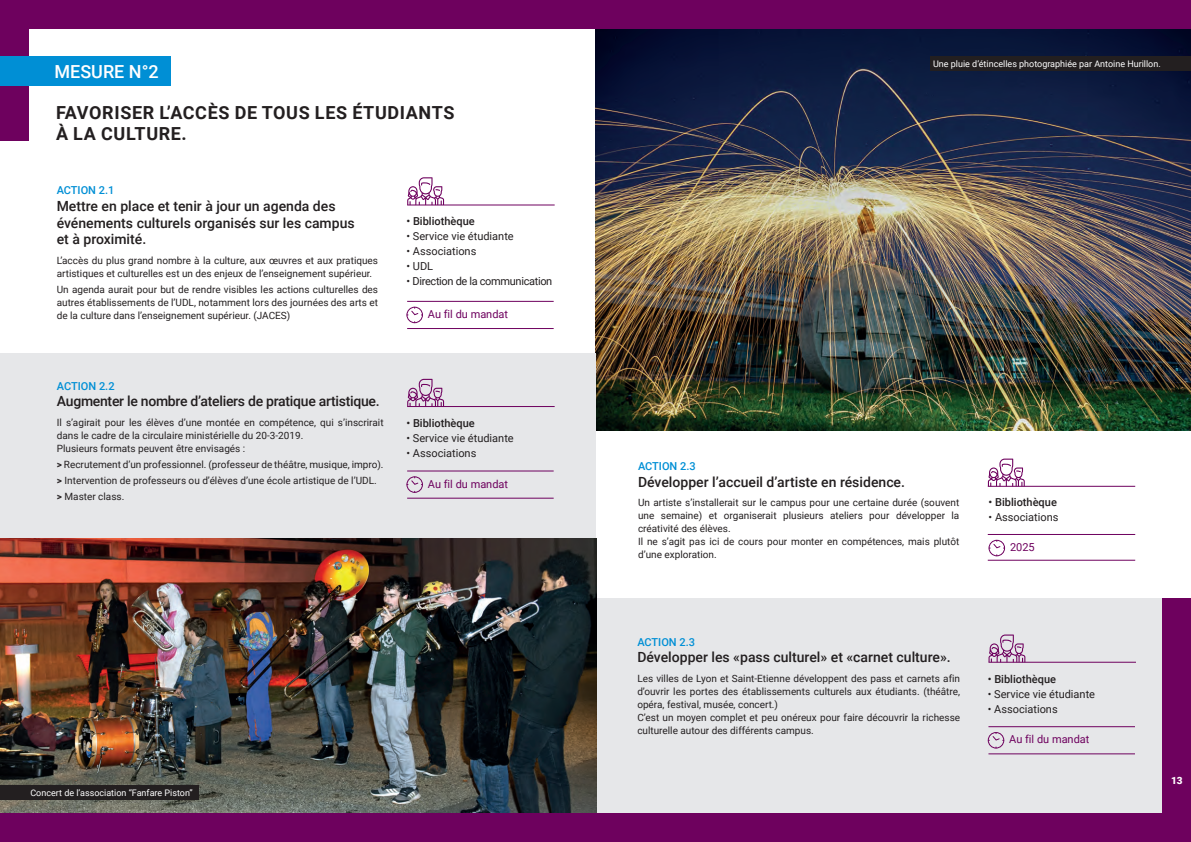
<style>
.page{position:relative;width:1191px;height:842px;background:#fff}
.page>*{position:absolute;margin:0;border:0;box-sizing:border-box;transform-origin:0 0}
.t1{font:700 18px/21px "Roboto";letter-spacing:.035em;color:#231f20}
.t2{font:500 18px "Roboto";color:#fff}
.t3{font:500 14px/16.8px "Roboto";color:#231f20}
.t4{font:500 14px "Roboto";letter-spacing:-.02em;color:#231f20}
.t5{font:11px "Roboto";color:#231f20}
.t6{font:500 11px "Roboto";color:#231f20}
.t7{font:11px "Roboto";color:#6e015e}
.t8{font:500 11px "Roboto";color:#008fd5}
.t9{font:11px "Roboto";letter-spacing:-.03em;color:#231f20}
.t10{font:10px/13px "Roboto";color:#231f20}
.t11{font:900 10px "Roboto";color:#fff}
.t12{font:9px "Roboto";color:#fff}
.s1{font-weight:700}
</style>
<div class="page">
<img style="left:595px;top:28px;width:596px;height:402px">
<div style="left:1px;top:354px;width:595px;height:190px;background:#e6e7e9"></div>
<div style="left:596px;top:599px;width:595px;height:242px;background:#e6e7e9"></div>
<div style="left:0;top:0;width:28px;height:140px;background:#6e015e"></div>
<div style="left:0;top:0;width:1191px;height:28px;background:#6e015e"></div>
<div style="left:0;top:57px;width:170px;height:29px;background:#008fd5"></div>
<div style="left:406px;top:307px;width:17px;height:16px;border:1px solid #6e015e;border-radius:50%"></div>
<svg style="left:407px;top:307px;width:15px;height:9px"></svg>
<hr style="left:407px;top:204px;width:147px;height:1px;background:#6e015e">
<hr style="left:407px;top:328px;width:146px;height:1px;background:#6e015e">
<hr style="left:407px;top:301px;width:146px;height:1px;background:#6e015e">
<svg style="left:407px;top:177px;width:37px;height:28px"></svg>
<div style="left:406px;top:476px;width:17px;height:17px;border:1px solid #6e015e;border-radius:50%"></div>
<svg style="left:407px;top:477px;width:15px;height:8px"></svg>
<hr style="left:407px;top:406px;width:147px;height:1px;background:#6e015e">
<hr style="left:407px;top:498px;width:146px;height:1px;background:#6e015e">
<hr style="left:407px;top:470px;width:146px;height:1px;background:#6e015e">
<svg style="left:407px;top:379px;width:37px;height:28px"></svg>
<hr style="left:987px;top:560px;width:148px;height:1px;background:#6e015e">
<div style="left:988px;top:540px;width:17px;height:16px;border:1px solid #6e015e;border-radius:50%"></div>
<svg style="left:989px;top:540px;width:15px;height:9px"></svg>
<hr style="left:987px;top:486px;width:148px;height:1px;background:#6e015e">
<hr style="left:987px;top:534px;width:148px;height:1px;background:#6e015e">
<svg style="left:988px;top:459px;width:36px;height:27px"></svg>
<div style="left:987px;top:732px;width:17px;height:16px;border:1px solid #6e015e;border-radius:50%"></div>
<svg style="left:988px;top:732px;width:15px;height:9px"></svg>
<hr style="left:988px;top:662px;width:148px;height:1px;background:#6e015e">
<hr style="left:988px;top:753px;width:147px;height:1px;background:#6e015e">
<hr style="left:988px;top:726px;width:147px;height:1px;background:#6e015e">
<svg style="left:988px;top:634px;width:37px;height:28px"></svg>
<div style="left:1162px;top:599px;width:29px;height:243px;background:#6e015e"></div>
<img style="left:0;top:539px;width:596px;height:275px">
<div style="left:0;top:814px;width:1191px;height:28px;background:#6e015e"></div>
<div style="left:930px;top:57px;width:261px;height:14px;background:#231f20"></div>
<div style="left:0;top:785px;width:198px;height:14px;background:#231f20"></div>
<h1 class="t2" style="left:54px;top:59px;width:106px">MESURE N°2</h1>
<h1 class="t1" style="left:56px;top:102px;width:400px">FAVORISER L’ACCÈS DE TOUS LES ÉTUDIANTS<br>À LA CULTURE.</h1>
<p class="t8" style="left:57px;top:182px;width:59px">ACTION 2.1</p>
<h2 class="t3" style="left:57px;top:197px;width:299px">Mettre en place et tenir à jour un agenda des événements culturels organisés sur les campus et à proximité.</h2>
<p class="t10" style="left:57px;top:254px;width:323px">L’accès du plus grand nombre à la culture, aux œuvres et aux pratiques artistiques et culturelles est un des enjeux de l’enseignement supérieur.</p>
<p class="t10" style="left:57px;top:283px;width:323px;text-align:justify">Un agenda aurait pour but de rendre visibles les actions culturelles des autres établissements de l’UDL, notamment lors des journées des arts et de la culture dans l’enseignement supérieur. (JACES)</p>
<p class="t6" style="left:406px;top:214px;width:70px">• Bibliothèque</p>
<p class="t5" style="left:406px;top:229px;width:109px">• Service vie étudiante</p>
<p class="t5" style="left:406px;top:244px;width:71px">• Associations</p>
<p class="t5" style="left:406px;top:259px;width:28px">• UDL</p>
<p class="t9" style="left:406px;top:274px;width:147px">• Direction de la communication</p>
<p class="t7" style="left:428px;top:306px;width:82px">Au fil du mandat</p>
<p class="t8" style="left:57px;top:379px;width:59px">ACTION 2.2</p>
<h2 class="t4" style="left:57px;top:392px;width:324px">Augmenter le nombre d’ateliers de pratique artistique.</h2>
<p class="t10" style="left:57px;top:416px;width:328px">Il s’agirait pour les élèves d’une montée en compétence, qui s’inscrirait dans le cadre de la circulaire ministérielle du 20-3-2019.<br>Plusieurs formats peuvent être envisagés :</p>
<p class="t10" style="left:57px;top:456px;width:328px;line-height:15.8px"><span class="s1">&gt;</span> Recrutement d’un professionnel. (professeur de théâtre, musique, impro). <span class="s1">&gt;</span> Intervention de professeurs ou d’élèves d’une école artistique de l’UDL. <span class="s1">&gt;</span> Master class.</p>
<p class="t6" style="left:406px;top:415px;width:70px">• Bibliothèque</p>
<p class="t5" style="left:406px;top:430px;width:109px">• Service vie étudiante</p>
<p class="t5" style="left:406px;top:445px;width:71px">• Associations</p>
<p class="t7" style="left:428px;top:476px;width:82px">Au fil du mandat</p>
<p class="t12" style="left:30px;top:786px;width:164px">Concert de l’association “Fanfare Piston”</p>
<p class="t12" style="left:933px;top:58px;width:229px">Une pluie d’étincelles photographiée par Antoine Hurillon.</p>
<p class="t8" style="left:638px;top:458px;width:59px">ACTION 2.3</p>
<h2 class="t3" style="left:638px;top:473px;width:268px">Développer l’accueil d’artiste en résidence.</h2>
<p class="t10" style="left:638px;top:495px;width:323px">Un artiste s’installerait sur le campus pour une certaine durée (souvent une semaine) et organiserait plusieurs ateliers pour développer la créativité des élèves.<br>Il ne s’agit pas ici de cours pour monter en compétences, mais plutôt d’une exploration.</p>
<p class="t6" style="left:988px;top:494px;width:70px">• Bibliothèque</p>
<p class="t5" style="left:988px;top:509px;width:71px">• Associations</p>
<p class="t7" style="left:1010px;top:540px;width:26px">2025</p>
<p class="t8" style="left:637px;top:634px;width:59px">ACTION 2.3</p>
<h2 class="t3" style="left:637px;top:648px;width:315px">Développer les «pass culturel» et «carnet culture».</h2>
<p class="t10" style="left:637px;top:671px;width:324px">Les villes de Lyon et Saint-Etienne développent des pass et carnets afin d’ouvrir les portes des établissements culturels aux étudiants. (théâtre, opéra, festival, musée, concert.)<br>C’est un moyen complet et peu onéreux pour faire découvrir la richesse culturelle autour des différents campus.</p>
<p class="t6" style="left:987px;top:671px;width:70px">• Bibliothèque</p>
<p class="t5" style="left:987px;top:686px;width:109px">• Service vie étudiante</p>
<p class="t5" style="left:987px;top:701px;width:71px">• Associations</p>
<p class="t7" style="left:1009px;top:732px;width:82px">Au fil du mandat</p>
<p class="t11" style="left:1171px;top:774px;width:13px">13</p>
</div>
